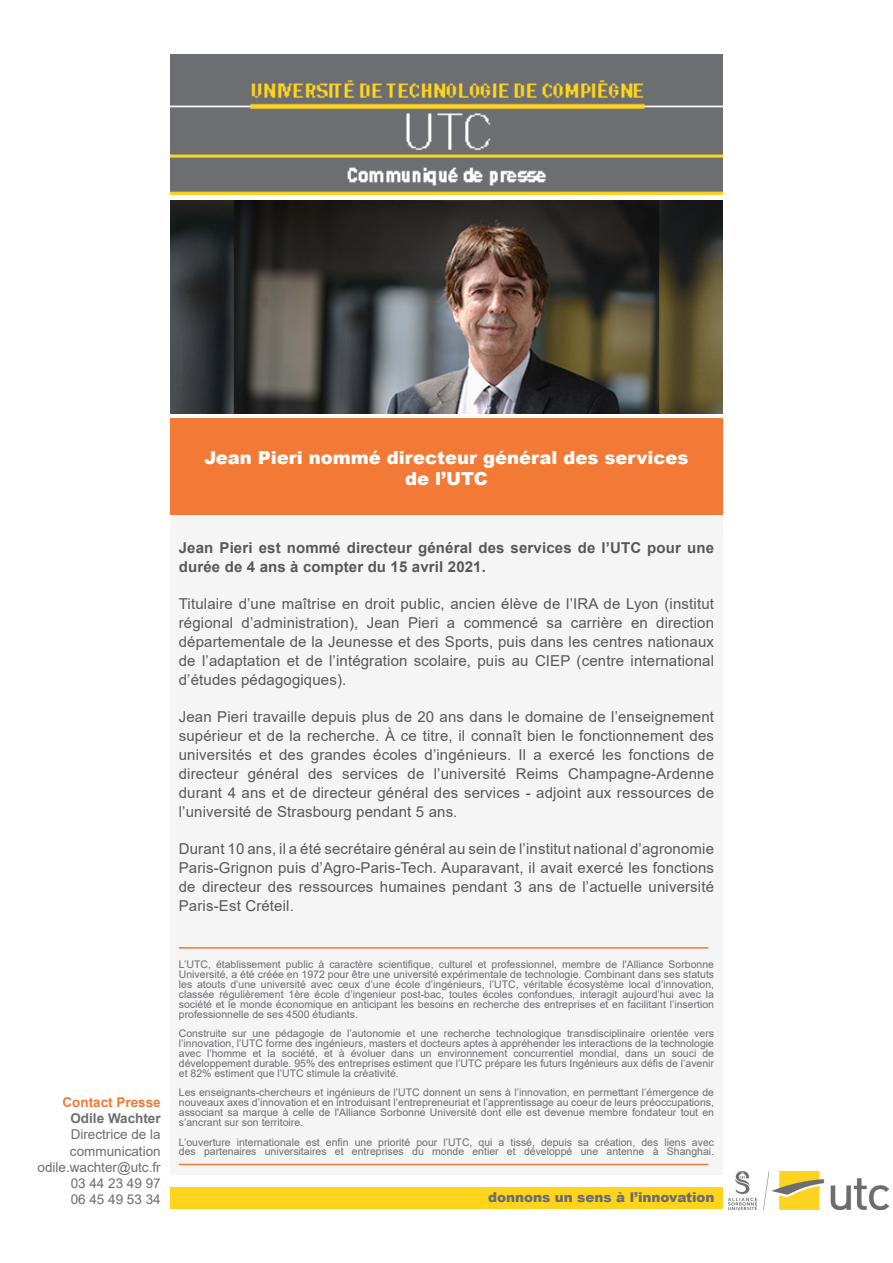
<style>
.page{position:relative;width:893px;height:1263px;background:#fff}
.page>*{position:absolute;margin:0;border:0;box-sizing:border-box;transform-origin:0 0}
.t1{font:900 18px "Arial";color:#fff}
.t2{font:15px/18.9px "Arial";letter-spacing:.01em;color:#57585a;text-align:justify}
.t3{font:700 15px/18.9px "Arial";letter-spacing:.01em;color:#57585a}
.t4{font:13.5px/16.2px "Arial";color:#6c6d70}
.t5{font:13.5px "Myriad Pro";color:#6c6d70}
.t6{font:900 13.5px "Arial";color:#6c6d70}
.t7{font:700 13.5px "Arial";color:#f37937}
.t8{font:700 13.5px "Arial";color:#6c6d70}
.t9{font:10.5px/9.9px "Arial";color:#6c6d70;text-align:justify}
</style>
<div class="page">
<img style="left:170px;top:54px;width:553px;height:140px">
<div style="left:170px;top:1188px;width:553px;height:21px;background:#fed41d"></div>
<div style="left:170px;top:500px;width:553px;height:675px;background:#f5f5f6"></div>
<div style="left:170px;top:418px;width:553px;height:96px;background:#f37937"></div>
<hr style="left:179px;top:947px;width:529px;height:1px;background:#f37937">
<hr style="left:179px;top:1164px;width:529px;height:1px;background:#f37937">
<img style="left:728px;top:1172px;width:161px;height:37px">
<img style="left:170px;top:201px;width:553px;height:212px">
<p class="t1" style="left:204px;top:444px;width:486px">Jean Pieri nommé directeur général des services</p>
<p class="t1" style="left:405px;top:466px;width:84px">de l’UTC</p>
<p class="t3" style="left:179px;top:538px;width:537px">Jean Pieri est nommé directeur général des services de l’UTC pour une durée de 4 ans à compter du 15 avril 2021.</p>
<p class="t2" style="left:179px;top:594px;width:537px">Titulaire d’une maîtrise en droit public, ancien élève de l’IRA de Lyon (institut régional d’administration), Jean Pieri a commencé sa carrière en direction départementale de la Jeunesse et des Sports, puis dans les centres nationaux de l’adaptation et de l’intégration scolaire, puis au CIEP (centre international d’études pédagogiques).</p>
<p class="t2" style="left:179px;top:708px;width:537px">Jean Pieri travaille depuis plus de 20 ans dans le domaine de l’enseignement supérieur et de la recherche. À ce titre, il connaît bien le fonctionnement des universités et des grandes écoles d’ingénieurs. Il a exercé les fonctions de directeur général des services de l’université Reims Champagne-Ardenne durant 4 ans et de directeur général des services - adjoint aux ressources de l’université de Strasbourg pendant 5 ans.</p>
<p class="t2" style="left:179px;top:839px;width:537px">Durant 10 ans, il a été secrétaire général au sein de l’institut national d’agronomie Paris-Grignon puis d’Agro-Paris-Tech. Auparavant, il avait exercé les fonctions de directeur des ressources humaines pendant 3 ans de l’actuelle université Paris-Est Créteil.</p>
<p class="t7" style="left:62px;top:1093px;width:100px">Contact Presse</p>
<p class="t8" style="left:70px;top:1109px;width:92px">Odile Wachter</p>
<p class="t4" style="left:70px;top:1126px;width:92px">Directrice de la communication</p>
<p class="t4" style="left:37px;top:1159px;width:125px">odile.wachter@utc.fr</p>
<p class="t4" style="left:71px;top:1175px;width:92px">03 44 23 49 97</p>
<p class="t4" style="left:71px;top:1191px;width:92px">06 45 49 53 34</p>
<p class="t9" style="left:179px;top:959px;width:537px">L’UTC, établissement public à caractère scientifique, culturel et professionnel, membre de l'Alliance Sorbonne Université, a été créée en 1972 pour être une université expérimentale de technologie. Combinant dans ses statuts les atouts d’une université avec ceux d’une école d’ingénieurs, l’UTC, véritable écosystème local d’innovation, classée régulièrement 1ère école d’ingenieur post-bac, toutes écoles confondues, interagit aujourd’hui avec la société et le monde économique en anticipant les besoins en recherche des entreprises et en facilitant l’insertion professionnelle de ses 4500 étudiants.</p>
<p class="t9" style="left:179px;top:1028px;width:537px">Construite sur une pédagogie de l’autonomie et une recherche technologique transdisciplinaire orientée vers l’innovation, l’UTC forme des ingénieurs, masters et docteurs aptes à appréhender les interactions de la technologie avec l’homme et la société, et à évoluer dans un environnement concurrentiel mondial, dans un souci de développement durable. 95% des entreprises estiment que l’UTC prépare les futurs Ingénieurs aux défis de l’avenir et 82% estiment que l’UTC stimule la créativité.</p>
<p class="t9" style="left:179px;top:1087px;width:537px">Les enseignants-chercheurs et ingénieurs de l’UTC donnent un sens à l’innovation, en permettant l’émergence de nouveaux axes d’innovation et en introduisant l’entrepreneuriat et l’apprentissage au coeur de leurs préoccupations, associant sa marque à celle de l'Alliance Sorbonne Université dont elle est devenue membre fondateur tout en s’ancrant sur son territoire.</p>
<p class="t9" style="left:179px;top:1137px;width:537px">L’ouverture internationale est enfin une priorité pour l’UTC, qui a tissé, depuis sa création, des liens avec des partenaires universitaires et entreprises du monde entier et développé une antenne à Shanghai.</p>
<p class="t6" style="left:488px;top:1187px;width:219px">donnons u sens à l’innovatio</p>
<p class="t5" style="left:540px;top:1190px;width:176px">donnons un sens à l’innovation</p>
</div>
